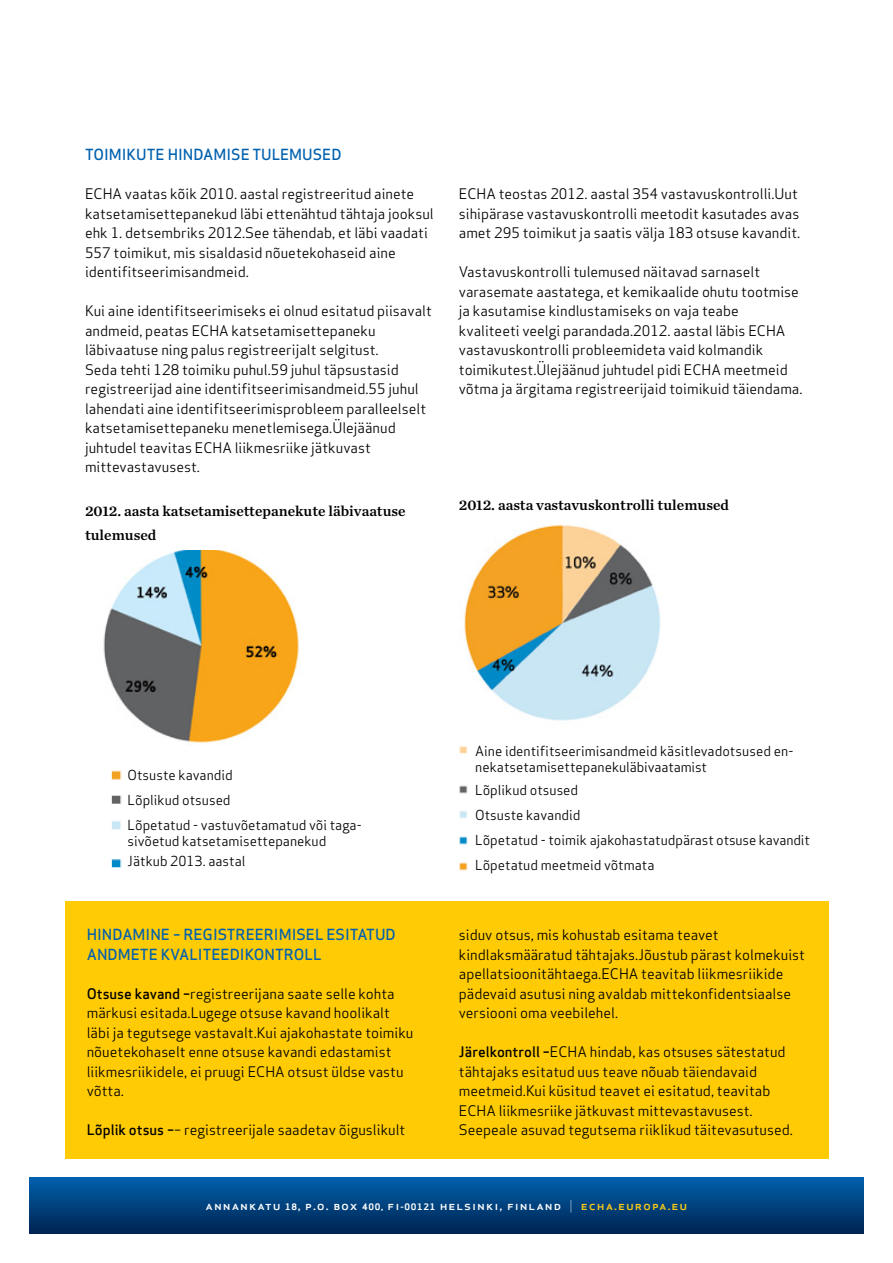
<style>
.page{position:relative;width:893px;height:1263px;background:#fff}
.page>*{position:absolute;margin:0;border:0;box-sizing:border-box;transform-origin:0 0}
.t1{font:15px/24px "Chronicle Text G1 Semi";color:#000}
.t2{font:500 15px/19.5px "Apex Sans";color:#0061af}
.t3{font:14.25px/19.5px "Apex Sans";color:#000}
.t4{font:13.5px/24.9px "Apex Sans";color:#000}
.t5{font:500 12.15px "Apex Sans";letter-spacing:.075em;color:#fff;scale:1.08 1}
.s1{font-weight:500}
.s2{font-weight:700;font-size:8.7px}
.s3{font-weight:700;font-size:8.25px}
.s4{font-weight:300}
.s5{color:#fdcb15}
</style>
<div class="page">
<svg style="left:30px;top:1178px;width:833px;height:55px;background:#00417e"></svg>
<div style="left:65px;top:901px;width:763px;height:257px;background:#ffcb05"></div>
<img style="left:103px;top:551px;width:196px;height:195px">
<img style="left:464px;top:524px;width:197px;height:197px">
<img style="left:111px;top:770px;width:11px;height:98px">
<img style="left:459px;top:746px;width:9px;height:125px">
<p class="t2" style="left:85px;top:143px;width:258px">TOIMIKUTE HINDAMISE TULEMUSED</p>
<p class="t3" style="left:85px;top:183px;width:350px">ECHA vaatas kõik 2010. aastal registreeritud ainete katsetamisettepanekud läbi ettenähtud tähtaja jooksul ehk 1. detsembriks 2012.See tähendab, et läbi vaadati 557 toimikut, mis sisaldasid nõuetekohaseid aine identifitseerimisandmeid.</p>
<p class="t3" style="left:85px;top:300px;width:348px">Kui aine identifitseerimiseks ei olnud esitatud piisavalt andmeid, peatas ECHA katsetamisettepaneku läbivaatuse ning palus registreerijalt selgitust.<br>Seda tehti 128 toimiku puhul.59 juhul täpsustasid registreerijad aine identifitseerimisandmeid.55 juhul lahendati aine identifitseerimisprobleem paralleelselt katsetamisettepaneku menetlemisega.Ülejäänud juhtudel teavitas ECHA liikmesriike jätkuvast mittevastavusest.</p>
<p class="t1" style="left:85px;top:498px;width:322px">2012. aasta katsetamisettepanekute läbivaatuse tulemused</p>
<p class="t3" style="left:459px;top:183px;width:343px">ECHA teostas 2012. aastal 354 vastavuskontrolli.Uut sihipärase vastavuskontrolli meetodit kasutades avas amet 295 toimikut ja saatis välja 183 otsuse kavandit.</p>
<p class="t3" style="left:459px;top:261px;width:345px">Vastavuskontrolli tulemused näitavad sarnaselt varasemate aastatega, et kemikaalide ohutu tootmise ja kasutamise kindlustamiseks on vaja teabe kvaliteeti veelgi parandada.2012. aastal läbis ECHA vastavuskontrolli probleemideta vaid kolmandik toimikutest.Ülejäänud juhtudel pidi ECHA meetmeid võtma ja ärgitama registreerijaid toimikuid täiendama.</p>
<p class="t1" style="left:459px;top:492px;width:272px">2012. aasta vastavuskontrolli tulemused</p>
<p class="t4" style="left:128px;top:761px;width:236px">Otsuste kavandid<br>Lõplikud otsused<br>Lõpetatud - vastuvõetamatud või taga-</p>
<p class="t4" style="left:128px;top:829px;width:200px;line-height:20.4px">sivõetud katsetamisettepanekud<br>Jätkub 2013. aastal</p>
<p class="t2" style="left:87px;top:923px;width:311px">H INDAMINE – REGISTREERIMISEL ESITATUD<br>ANDMETE KVALITEEDIKONTROLL</p>
<p class="t3" style="left:87px;top:982px;width:328px"><span class="s1">OTSUSE KAVAND –</span>registreerijana saate selle kohta märkusi esitada.Lugege otsuse kavand hoolikalt läbi ja tegutsege vastavalt.Kui ajakohastate toimiku nõuetekohaselt enne otsuse kavandi edastamist liikmesriikidele, ei pruugi ECHA otsust üldse vastu võtta.</p>
<p class="t3" style="left:87px;top:1119px;width:320px"><span class="s1">LÕPLIK OTSUS –</span>– registreerijale saadetav õiguslikult</p>
<p class="t4" style="left:475px;top:741px;width:320px;line-height:16.2px">Aine identifitseerimisandmeid käsitlevadotsused en&shy;nekatsetamisettepanekuläbivaatamist</p>
<p class="t4" style="left:475px;top:776px;width:336px">Lõplikud otsused<br>Otsuste kavandid<br>Lõpetatud - toimik ajakohastatudpärast otsuse kavandit<br>Lõpetatud meetmeid võtmata</p>
<p class="t3" style="left:459px;top:924px;width:348px">siduv otsus, mis kohustab esitama teavet kindlaksmääratud tähtajaks.Jõustub pärast kolmekuist apellatsioonitähtaega.ECHA teavitab liikmesriikide pädevaid asutusi ning avaldab mittekonfidentsiaalse versiooni oma veebilehel.</p>
<p class="t3" style="left:459px;top:1041px;width:336px"><span class="s1">JÄRELKONTROLL –</span>ECHA hindab, kas otsuses sätestatud tähtajaks esitatud uus teave nõuab täiendavaid meetmeid.Kui küsitud teavet ei esitatud, teavitab ECHA liikmesriike jätkuvast mittevastavusest.<br>Seepeale asuvad tegutsema riiklikud täitevasutused.</p>
<p class="t5" style="left:206px;top:1195px;width:448px">ANNANKATU <span class="s2">18</span>, P.O. BOX <span class="s2">400,</span> FI<span class="s3">-</span><span class="s2">00121</span> HELSINKI, FINLAND <span class="s4">|</span> <span class="s5">ECHA.EUROPA.EU</span></p>
</div>
